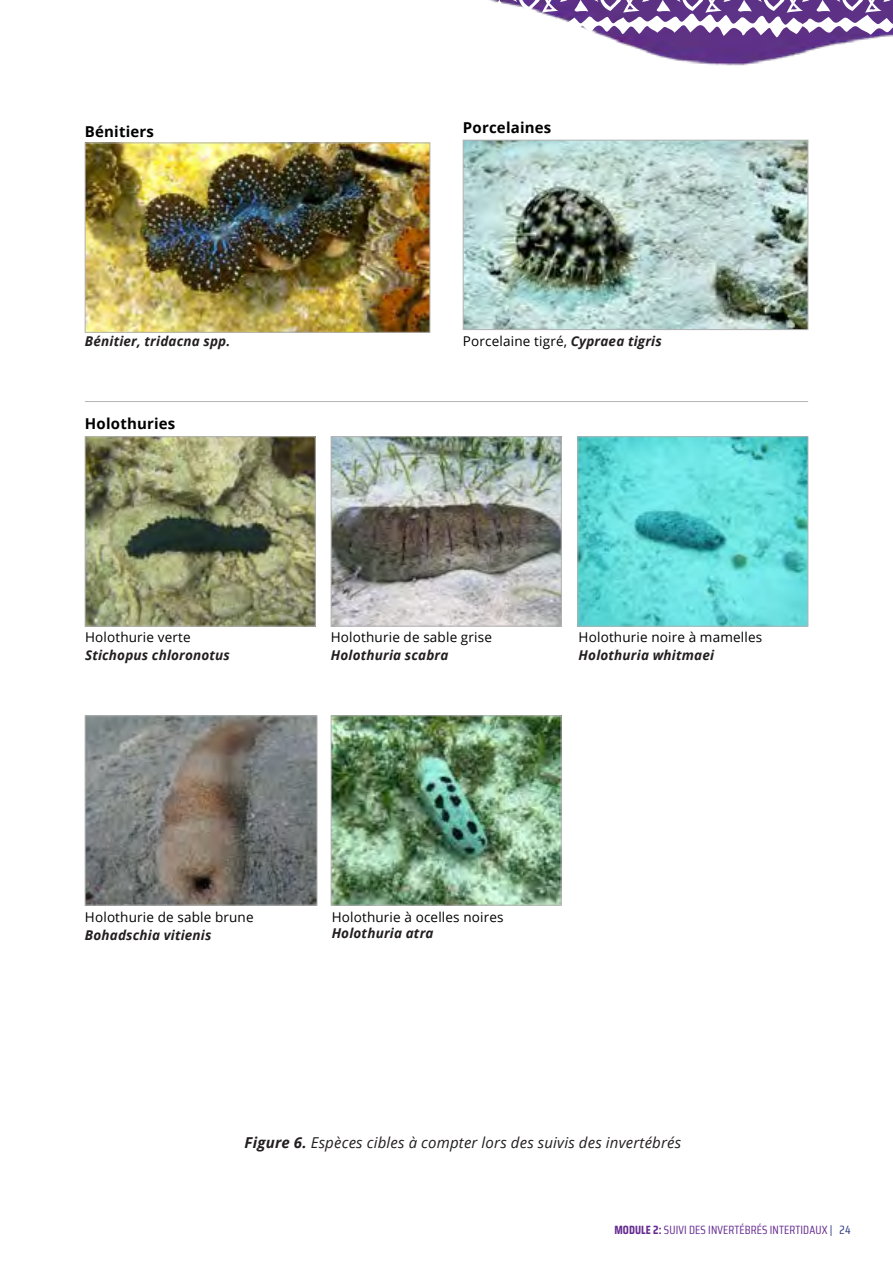
<style>
.page{position:relative;width:893px;height:1263px;background:#fff}
.page>*{position:absolute;margin:0;border:0;box-sizing:border-box;transform-origin:0 0}
.t1{font:italic 15px "Open Sans";letter-spacing:.015em;color:#231f20}
.t2{font:700 15px "Open Sans";letter-spacing:.015em;color:#000}
.t3{font:13.5px "Open Sans";letter-spacing:.015em;color:#000}
.t4{font:italic 700 13.5px "Open Sans";letter-spacing:.015em;color:#231f20}
.t5{font:12px "Saira Condensed";letter-spacing:.01em;color:#662d91}
.s1{font-weight:700;font-style:italic;color:#231f20}
.s2{font-weight:700}
.s3{color:#2a3682}
</style>
<div class="page">
<img style="left:606px;top:37px;width:274px;height:140px">
<svg style="left:489px;top:0;width:404px;height:37px"></svg>
<div style="left:85px;top:85px;width:723px;height:1093px;background:#fff"></div>
<img style="left:87px;top:145px;width:341px;height:185px">
<div style="left:85px;top:143px;width:345px;height:189px;border:1px solid #b3b3b3"></div>
<img style="left:87px;top:718px;width:228px;height:185px">
<div style="left:85px;top:716px;width:232px;height:189px;border:1px solid #b3b3b3"></div>
<img style="left:87px;top:438px;width:226px;height:186px">
<div style="left:85px;top:436px;width:230px;height:190px;border:1px solid #b3b3b3"></div>
<img style="left:580px;top:438px;width:226px;height:186px">
<div style="left:578px;top:436px;width:230px;height:190px;border:1px solid #b3b3b3"></div>
<img style="left:465px;top:142px;width:341px;height:186px">
<div style="left:463px;top:140px;width:345px;height:190px;border:1px solid #b3b3b3"></div>
<img style="left:333px;top:718px;width:226px;height:185px">
<div style="left:331px;top:716px;width:230px;height:189px;border:1px solid #b3b3b3"></div>
<img style="left:333px;top:438px;width:226px;height:186px">
<div style="left:331px;top:436px;width:230px;height:190px;border:1px solid #b3b3b3"></div>
<hr style="left:85px;top:401px;width:723px;height:1px;background:#b3b3b3">
<p class="t2" style="left:85px;top:120px;width:71px">Bénitiers</p>
<p class="t2" style="left:463px;top:117px;width:90px">Porcelaines</p>
<p class="t4" style="left:85px;top:332px;width:147px">Bénitier, tridacna spp.</p>
<p class="t3" style="left:463px;top:332px;width:200px">Porcelaine tigré, <span class="s1">Cypraea tigris</span></p>
<p class="t2" style="left:85px;top:413px;width:92px">Holothuries</p>
<p class="t3" style="left:85px;top:628px;width:107px">Holothurie verte</p>
<p class="t4" style="left:85px;top:646px;width:146px">Stichopus chloronotus</p>
<p class="t3" style="left:331px;top:628px;width:163px">Holothurie de sable grise</p>
<p class="t4" style="left:331px;top:646px;width:119px">Holothuria scabra</p>
<p class="t3" style="left:579px;top:628px;width:185px">Holothurie noire à mamelles</p>
<p class="t4" style="left:579px;top:646px;width:137px">Holothuria whitmaei</p>
<p class="t3" style="left:85px;top:907px;width:170px">Holothurie de sable brune</p>
<p class="t4" style="left:85px;top:925px;width:128px">Bohadschia vitienis</p>
<p class="t3" style="left:332px;top:907px;width:173px">Holothurie à ocelles noires</p>
<p class="t4" style="left:332px;top:924px;width:103px">Holothuria atra</p>
<p class="t1" style="left:245px;top:1132px;width:438px"><span class="s2">Figure 6.</span> Espèces cibles à compter lors des suivis des invertébrés</p>
<p class="t5" style="left:614px;top:1221px;width:238px"><span class="s2">MODULE 2:</span> SUIVI DES INVERTÉBRÉS INTERTIDAUX <span class="s3">| 24</span></p>
</div>
